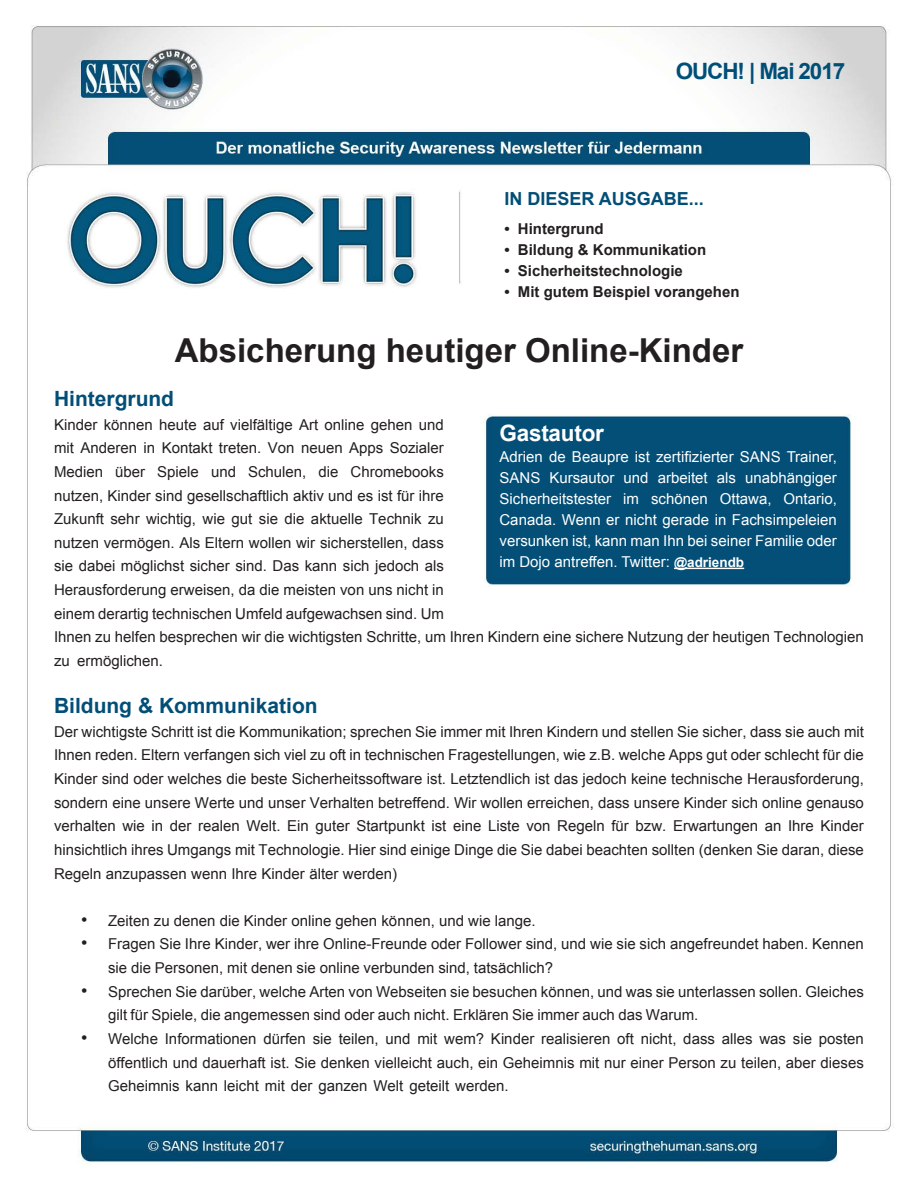
<style>
.page{position:relative;width:918px;height:1188px;background:#fff}
.page>*{position:absolute;margin:0;border:0;box-sizing:border-box;transform-origin:0 0}
.t1{font:700 33px "Arial";color:#231f20}
.t2{font:700 22.5px "Arial";letter-spacing:-.05em;color:#004f77}
.t3{font:700 22.5px "Arial";letter-spacing:-.01em;color:#fff}
.MainText{font:700 21px "Arial";color:#024e77}
.t4{font:700 18px "Arial";color:#024e77}
.t5{font:18px "Arial";color:#231f20}
.MainText-2{font:15px/23.7px "Arial";color:#231f20;text-align:right}
.t6{font:15px/21px "Arial";color:#fff;text-align:right}
.t7{font:700 15px "Arial";color:#231f20}
.t8{font:700 13.5px "Arial";color:#fff}
.s1{font-weight:400;font-size:15px}
</style>
<div class="page">
<img style="left:26px;top:25px;width:865px;height:1139px">
<hr style="left:674px;top:568px;width:70px;height:1px;background:#fff">
<p class="t2" style="left:676px;top:56px;width:171px">OUCH! | Mai 2017</p>
<p class="t4" style="left:504px;top:187px;width:201px">IN DIESER AUSGABE...</p>
<p class="t7" style="left:504px;top:219px;width:7px">•</p>
<p class="t7" style="left:518px;top:219px;width:87px">Hintergrund</p>
<p class="t7" style="left:504px;top:240px;width:7px">•</p>
<p class="t7" style="left:518px;top:240px;width:190px">Bildung &amp; Kommunikation</p>
<p class="t7" style="left:504px;top:261px;width:7px">•</p>
<p class="t7" style="left:518px;top:261px;width:167px">Sicherheitstechnologie</p>
<p class="t7" style="left:504px;top:282px;width:7px">•</p>
<p class="t7" style="left:518px;top:282px;width:223px">Mit gutem Beispiel vorangehen</p>
<p class="t1" style="left:175px;top:328px;width:570px">Absicherung heutiger Online-Kinder</p>
<p class="MainText" style="left:54px;top:385px;width:122px">Hintergrund</p>
<p class="MainText-2" style="left:54px;top:413px;width:391px">Kinder können heute auf vielfältige Art online gehen und mit Anderen in Kontakt treten. Von neuen Apps Sozialer<br>Chromebooks</p>
<p class="t3" style="left:500px;top:418px;width:106px">Gastautor</p>
<p class="t6" style="left:500px;top:446px;width:339px">Adrien de Beaupre ist zertifizierter SANS Trainer, unabhängiger</p>
<p class="MainText-2" style="left:157px;top:460px;width:43px">Spiele</p>
<p class="MainText-2" style="left:248px;top:460px;width:60px">Schulen,</p>
<p class="MainText-2" style="left:115px;top:460px;width:32px">über</p>
<p class="MainText-2" style="left:54px;top:460px;width:51px">Medien</p>
<p class="MainText-2" style="left:54px;top:484px;width:391px">nutzen, Kinder sind gesellschaftlich aktiv und es ist für ihre</p>
<p class="MainText-2" style="left:54px;top:507px;width:391px">Zukunft sehr wichtig, wie gut sie die aktuelle Technik zu</p>
<p class="MainText-2" style="left:54px;top:531px;width:391px">nutzen vermögen. Als Eltern wollen wir sicherstellen, dass</p>
<p class="MainText-2" style="left:54px;top:555px;width:391px">sie dabei möglichst sicher sind. Das kann sich jedoch als</p>
<p class="MainText-2" style="left:54px;top:578px;width:391px">Herausforderung erweisen, da die meisten von uns nicht in</p>
<p class="MainText-2" style="left:54px;top:602px;width:391px">einem derartig technischen Umfeld aufgewachsen sind. Um</p>
<p class="MainText-2" style="left:54px;top:625px;width:811px">Ihnen zu helfen besprechen wir die wichtigsten Schritte, um Ihren Kindern eine sichere Nutzung der heutigen Technologien</p>
<p class="MainText-2" style="left:77px;top:649px;width:87px">ermöglichen.</p>
<p class="MainText-2" style="left:211px;top:460px;width:27px">und</p>
<p class="MainText-2" style="left:319px;top:460px;width:22px">die</p>
<p class="t6" style="left:500px;top:467px;width:42px">SANS</p>
<p class="t6" style="left:549px;top:467px;width:67px">Kursautor</p>
<p class="t6" style="left:624px;top:467px;width:27px">und</p>
<p class="t6" style="left:658px;top:467px;width:52px">arbeitet</p>
<p class="t6" style="left:717px;top:467px;width:21px">als</p>
<p class="t6" style="left:720px;top:488px;width:53px">Ottawa,</p>
<p class="t6" style="left:784px;top:488px;width:55px">Ontario,</p>
<p class="t6" style="left:500px;top:488px;width:339px;text-align:left">Sicherheitstester<br>Canada. Wenn er nicht gerade in Fachsimpeleien versunken ist, kann man Ihn bei seiner Familie oder</p>
<p class="t8" style="left:666px;top:553px;width:80px">@<span class="s1">:</span> adriendb</p>
<p class="t6" style="left:651px;top:488px;width:58px">schönen</p>
<p class="t6" style="left:623px;top:488px;width:17px">im</p>
<p class="t6" style="left:500px;top:551px;width:168px">im Dojo antreffen. Twitter</p>
<p class="MainText-2" style="left:54px;top:649px;width:17px">zu</p>
<p class="MainText" style="left:54px;top:692px;width:265px">Bildung &amp; Kommunikation</p>
<p class="MainText-2" style="left:54px;top:720px;width:811px;text-align:justify">Der wichtigste Schritt ist die Kommunikation; sprechen Sie immer mit Ihren Kindern und stellen Sie sicher, dass sie auch mit Ihnen reden. Eltern verfangen sich viel zu oft in technischen Fragestellungen, wie B.z . welche Apps gut oder schlecht für die Kinder sind oder welches die beste Sicherheitssoftware ist. Letztendlich ist das jedoch keine technische Herausforderung, sondern eine unsere Werte und unser Verhalten betreffend. Wir wollen erreichen, dass unsere Kinder sich online genauso verhalten wie in der realen Welt. Ein guter Startpunkt ist eine Liste von Regeln für bzw. Erwartungen an Ihre Kinder hinsichtlich ihres Umgangs mit Technologie. Hier sind einige Dinge die Sie dabei beachten sollten (denken Sie daran, diese Regeln anzupassen wenn Ihre Kinder älter werden(</p>
<p class="MainText-2" style="left:108px;top:909px;width:429px">Zeiten zu denen die Kinder online gehen können, und wie lange.</p>
<p class="t5" style="left:81px;top:908px;width:8px">•</p>
<p class="t5" style="left:81px;top:931px;width:8px">•</p>
<p class="t5" style="left:81px;top:979px;width:8px">•</p>
<p class="t5" style="left:81px;top:1026px;width:8px">•</p>
<p class="MainText-2" style="left:108px;top:933px;width:757px">Fragen Sie Ihre Kinder, wer ihre Online-Freunde oder Follower sind, und wie sie sich angefreundet haben. Kennen</p>
<p class="MainText-2" style="left:108px;top:956px;width:447px">sie die Personen, mit denen sie online verbunden sind, tatsächlich?</p>
<p class="MainText-2" style="left:108px;top:980px;width:757px">Sprechen Sie darüber, welche Arten von Webseiten sie besuchen können, und was sie unterlassen sollen. Gleiches</p>
<p class="MainText-2" style="left:108px;top:1003px;width:592px">gilt für Spiele, die angemessen sind oder auch nicht. Erklären Sie immer auch das Warum.</p>
<p class="MainText-2" style="left:108px;top:1027px;width:52px">Welche</p>
<p class="MainText-2" style="left:165px;top:1027px;width:93px">Informationen</p>
<p class="MainText-2" style="left:263px;top:1027px;width:44px">dürfen</p>
<p class="MainText-2" style="left:313px;top:1027px;width:21px">sie</p>
<p class="MainText-2" style="left:339px;top:1027px;width:42px">teilen,</p>
<p class="MainText-2" style="left:386px;top:1027px;width:27px">und</p>
<p class="MainText-2" style="left:444px;top:1027px;width:42px">wem?</p>
<p class="MainText-2" style="left:417px;top:1027px;width:21px">mit</p>
<p class="MainText-2" style="left:491px;top:1027px;width:45px">Kinder</p>
<p class="MainText-2" style="left:541px;top:1027px;width:71px">realisieren</p>
<p class="MainText-2" style="left:617px;top:1027px;width:18px">oft</p>
<p class="MainText-2" style="left:641px;top:1027px;width:37px">nicht,</p>
<p class="MainText-2" style="left:683px;top:1027px;width:33px">dass</p>
<p class="MainText-2" style="left:722px;top:1027px;width:32px">alles</p>
<p class="MainText-2" style="left:793px;top:1027px;width:21px">sie</p>
<p class="MainText-2" style="left:759px;top:1027px;width:28px">was</p>
<p class="MainText-2" style="left:819px;top:1027px;width:47px">posten</p>
<p class="MainText-2" style="left:108px;top:1051px;width:757px;text-align:left">öffentlich und dauerhaft ist. Sie denken vielleicht auch, ein Geheimnis mit nur einer Person zu teilen, aber dieses<br>Geheimnis kann leicht mit der ganzen Welt geteilt werden.</p>
</div>
